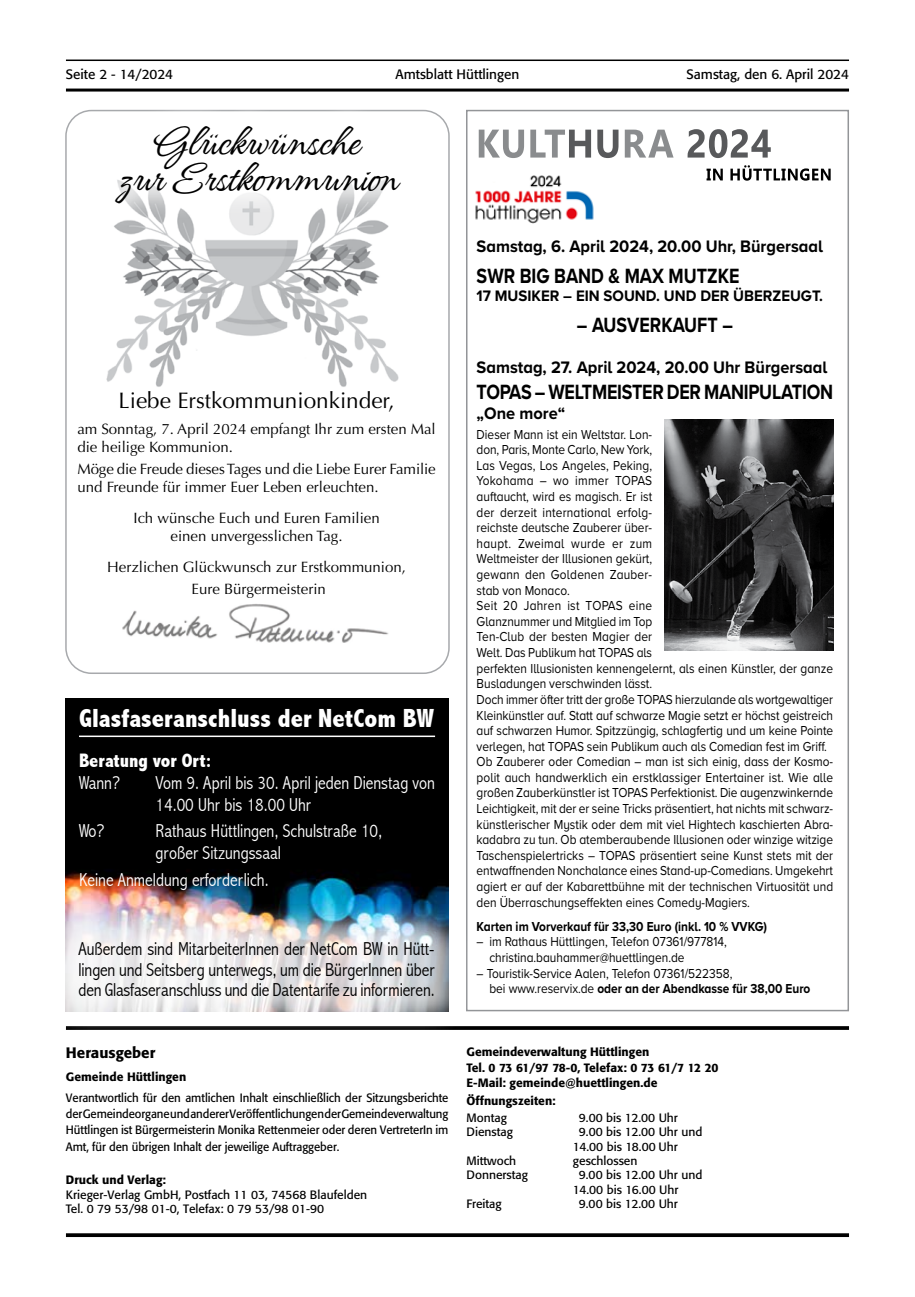
<style>
.page{position:relative;width:915px;height:1297px;background:#fff}
.page>*{position:absolute;margin:0;border:0;box-sizing:border-box;transform-origin:0 0}
.t1{font:39.75px/36px "Angeletta";color:#000;text-align:center}
.t2{font:800 condensed 26.25px "Abadi";color:#fff}
.t3{font:22.5px "Optima";color:#000}
.t4{font:700 21.3px "Proxima Nova A";letter-spacing:-.015em;color:#000;scale:.83 1}
.t5{font:800 condensed 19.5px "Abadi";color:#fff}
.t6{font:300 condensed 18.75px/20.9px "Abadi";letter-spacing:-.01em;color:#000;text-align:justify}
.t7{font:300 condensed 18.75px/22px "Abadi";color:#fff}
.t8{font:700 17.25px "Proxima Nova A";color:#000;scale:.95 1}
.t9{font:700 15.75px "Proxima Nova A";color:#000;scale:.95 1}
.t10{font:15px/18px "Optima";color:#000}
.t11{font:500 15px "Formata";color:#000}
.t12{font:13.5px/15.6px "Proxima Nova A";color:#000;scale:.88 1}
.t13{font:13.5px "Formata";color:#000}
.t14{font:700 13.5px "Proxima Nova A";color:#000;scale:.88 1}
.t15{font:12px/16.4px "Formata";color:#000;text-align:justify;scale:.95 1}
.t16{font:12px/14.4px "Formata";color:#000}
.t17{font:500 12px/16.5px "Formata";color:#000}
.s1{font-weight:700}
</style>
<div class="page">
<hr style="left:66px;top:60px;width:782px;height:1px;background:#000">
<hr style="left:66px;top:89px;width:782px;height:3px;background:#000">
<svg style="left:474px;top:1026px;width:374px;height:4px"></svg>
<svg style="left:66px;top:1233px;width:782px;height:4px;background:#121212"></svg>
<img style="left:106px;top:230px;width:293px;height:157px">
<img style="left:122px;top:604px;width:267px;height:39px">
<img style="left:475px;top:193px;width:119px;height:31px">
<div style="left:466px;top:110px;width:382px;height:901px;border:2px solid #939598"></div>
<svg style="left:475px;top:129px;width:356px;height:64px"></svg>
<img style="left:664px;top:420px;width:168px;height:231px">
<img style="left:66px;top:699px;width:383px;height:202px">
<hr style="left:79px;top:735px;width:356px;height:2px;background:#fff">
<div style="left:38px;top:901px;width:436px;height:136px;background:#fff;opacity:.75"></div>
<p class="t13" style="left:66px;top:66px;width:108px">Seite 2 - 14/2024</p>
<p class="t13" style="left:395px;top:66px;width:125px">Amtsblatt Hüttlingen</p>
<p class="t13" style="left:686px;top:66px;width:164px">Samstag, den 6. April 2024</p>
<h1 class="t1" style="left:118px;top:125px;width:284px">Glückwünsche<br>zur Erstkommunion</h1>
<h3 class="t3" style="left:118px;top:387px;width:277px">Liebe Erstkommunionkinder,</h3>
<p class="t10" style="left:77px;top:420px;width:359px">am Sonntag, 7. April 2024 empfangt Ihr zum ersten Mal die heilige Kommunion.</p>
<p class="t10" style="left:77px;top:460px;width:359px">Möge die Freude dieses Tages und die Liebe Eurer Familie und Freunde für immer Euer Leben erleuchten.</p>
<p class="t10" style="left:133px;top:509px;width:247px;text-align:center">Ich wünsche Euch und Euren Familien einen unvergesslichen Tag.</p>
<p class="t10" style="left:107px;top:556px;width:300px;line-height:22.2px;text-align:center">Herzlichen Glückwunsch zur Erstkommunion,<br>Eure Bürgermeisterin</p>
<h2 class="t2" style="left:79px;top:703px;width:356px">Glasfaseranschluss der NetCom BW</h2>
<h3 class="t5" style="left:79px;top:749px;width:134px">Beratung vor Ort:</h3>
<h3 class="t7" style="left:79px;top:772px;width:42px">Wann?</h3>
<h3 class="t7" style="left:155px;top:772px;width:281px">Vom 9. April bis 30. April jeden Dienstag von<br>14.00 Uhr bis 18.00 Uhr</h3>
<h3 class="t7" style="left:79px;top:820px;width:27px">Wo?</h3>
<h3 class="t7" style="left:155px;top:820px;width:228px">Rathaus Hüttlingen, Schulstraße 10, großer Sitzungssaal</h3>
<h3 class="t7" style="left:79px;top:868px;width:191px">Keine Anmeldung erforderlich.</h3>
<h3 class="t6" style="left:79px;top:938px;width:357px">Außerdem sind MitarbeiterInnen der NetCom BW in Hütt&shy;lingen und Seitsberg unterwegs, um die BürgerInnen über den Glasfaseranschluss und die Datentarife zu informieren.</h3>
<p class="t8" style="left:476px;top:234px;width:366px">Samstag, 6. April 2024, 20.00 Uhr, Bürgersaal</p>
<h3 class="t4" style="left:476px;top:260px;width:318px">SWR BIG BAND &amp; MAX MUTZKE</h3>
<p class="t9" style="left:476px;top:284px;width:366px">17 MUSIKER – EIN SOUND. UND DER ÜBERZEUGT.</p>
<h3 class="t4" style="left:576px;top:309px;width:189px">– AUSVERKAUFT –</h3>
<p class="t8" style="left:476px;top:354px;width:370px">Samstag, 27. April 2024, 20.00 Uhr Bürgersaal</p>
<h3 class="t4" style="left:476px;top:376px;width:431px">TOPAS – WELTMEISTER DER MANIPULATION</h3>
<p class="t8" style="left:476px;top:400px;width:95px">„One more“</p>
<p class="t12" style="left:476px;top:426px;width:406px">Dieser Mann ist ein Weltstar. Lon-<br>don, Paris, Monte Carlo, New York,<br>Las Vegas, Los Angeles, Peking,<br>Yokohama – wo immer TOPAS<br>auftaucht, wird es magisch. Er ist<br>der derzeit international erfolg-<br>reichste deutsche Zauberer über-<br>haupt. Zweimal wurde er zum<br>Weltmeister der Illusionen gekürt,<br>gewann den Goldenen Zauber-<br>stab von Monaco.<br>Seit 20 Jahren ist TOPAS eine<br>Glanznummer und Mitglied im Top<br>Ten-Club der besten Magier der<br>Welt. Das Publikum hat TOPAS als<br>perfekten Illusionisten kennengelernt, als einen Künstler, der ganze Busladungen verschwinden lässt.<br>Doch immer öfter tritt der große TOPAS hierzulande als wortgewaltiger Kleinkünstler auf. Statt auf schwarze Magie setzt er höchst geistreich auf schwarzen Humor. Spitzzüngig, schlagfertig und um keine Pointe verlegen, hat TOPAS sein Publikum auch als Comedian fest im Griff.<br>Ob Zauberer oder Comedian – man ist sich einig, dass der Kosmo&shy;polit auch handwerklich ein erstklassiger Entertainer ist. Wie alle großen Zauberkünstler ist TOPAS Perfektionist. Die augenzwinkernde Leichtigkeit, mit der er seine Tricks präsentiert, hat nichts mit schwarz&shy;künstlerischer Mystik oder dem mit viel Hightech kaschierten Abra&shy;kadabra zu tun. Ob atemberaubende Illusionen oder winzige witzige Taschenspielertricks – TOPAS präsentiert seine Kunst stets mit der entwaffnenden Nonchalance eines Stand-up-Comedians. Umgekehrt agiert er auf der Kabarettbühne mit der technischen Virtuosität und den Überraschungseffekten eines Comedy-Magiers.</p>
<p class="t14" style="left:476px;top:916px;width:331px">Karten im Vorverkauf für 33,30 Euro (inkl. 10 % VVKG)</p>
<p class="t12" style="left:489px;top:933px;width:271px;text-indent:-13px">– im Rathaus Hüttlingen, Telefon 07361/977814, christina.bauhammer@huettlingen.de</p>
<p class="t12" style="left:489px;top:965px;width:366px;text-indent:-13px">– Touristik-Service Aalen, Telefon 07361/522358,<br>bei www.reservix.de <span class="s1">oder an der Abendkasse für 38,00 Euro</span></p>
<p class="t11" style="left:66px;top:1043px;width:91px">Herausgeber</p>
<p class="t17" style="left:66px;top:1068px;width:122px">Gemeinde Hüttlingen</p>
<p class="t15" style="left:66px;top:1089px;width:404px">Verantwortlich für den amtlichen Inhalt einschließlich der Sitzungsberichte der Gemeindeorgane und anderer Veröffentlichungen der Gemeindeverwaltung Hüttlingen ist Bürgermeisterin Monika Rettenmeier oder deren VertreterIn im Amt, für den übrigen Inhalt der jeweilige Auftraggeber.</p>
<p class="t17" style="left:66px;top:1171px;width:101px">Druck und Verlag:</p>
<p class="t16" style="left:66px;top:1187px;width:302px">Krieger-Verlag GmbH, Postfach 11 03, 74568 Blaufelden<br>Tel. 0 79 53/98 01-0, Telefax: 0 79 53/98 01-90</p>
<p class="t17" style="left:466px;top:1043px;width:253px">Gemeindeverwaltung Hüttlingen<br>Tel. 0 73 61/97 78-0, Telefax: 0 73 61/7 12 20</p>
<p class="t17" style="left:466px;top:1073px;width:192px;line-height:18.6px">E-Mail: gemeinde@huettlingen.de<br>Öffnungszeiten:</p>
<p class="t16" style="left:466px;top:1110px;width:42px">Montag</p>
<p class="t16" style="left:578px;top:1110px;width:100px">9.00 bis 12.00 Uhr</p>
<p class="t16" style="left:466px;top:1125px;width:48px">Dienstag</p>
<p class="t16" style="left:572px;top:1125px;width:131px;text-indent:6px">9.00 bis 12.00 Uhr und<br>14.00 bis 18.00 Uhr</p>
<p class="t16" style="left:466px;top:1153px;width:51px">Mittwoch</p>
<p class="t16" style="left:572px;top:1153px;width:66px">geschlossen</p>
<p class="t16" style="left:466px;top:1168px;width:63px">Donnerstag</p>
<p class="t16" style="left:572px;top:1168px;width:131px;text-indent:6px">9.00 bis 12.00 Uhr und<br>14.00 bis 16.00 Uhr</p>
<p class="t16" style="left:466px;top:1197px;width:37px">Freitag</p>
<p class="t16" style="left:578px;top:1197px;width:100px">9.00 bis 12.00 Uhr</p>
</div>
